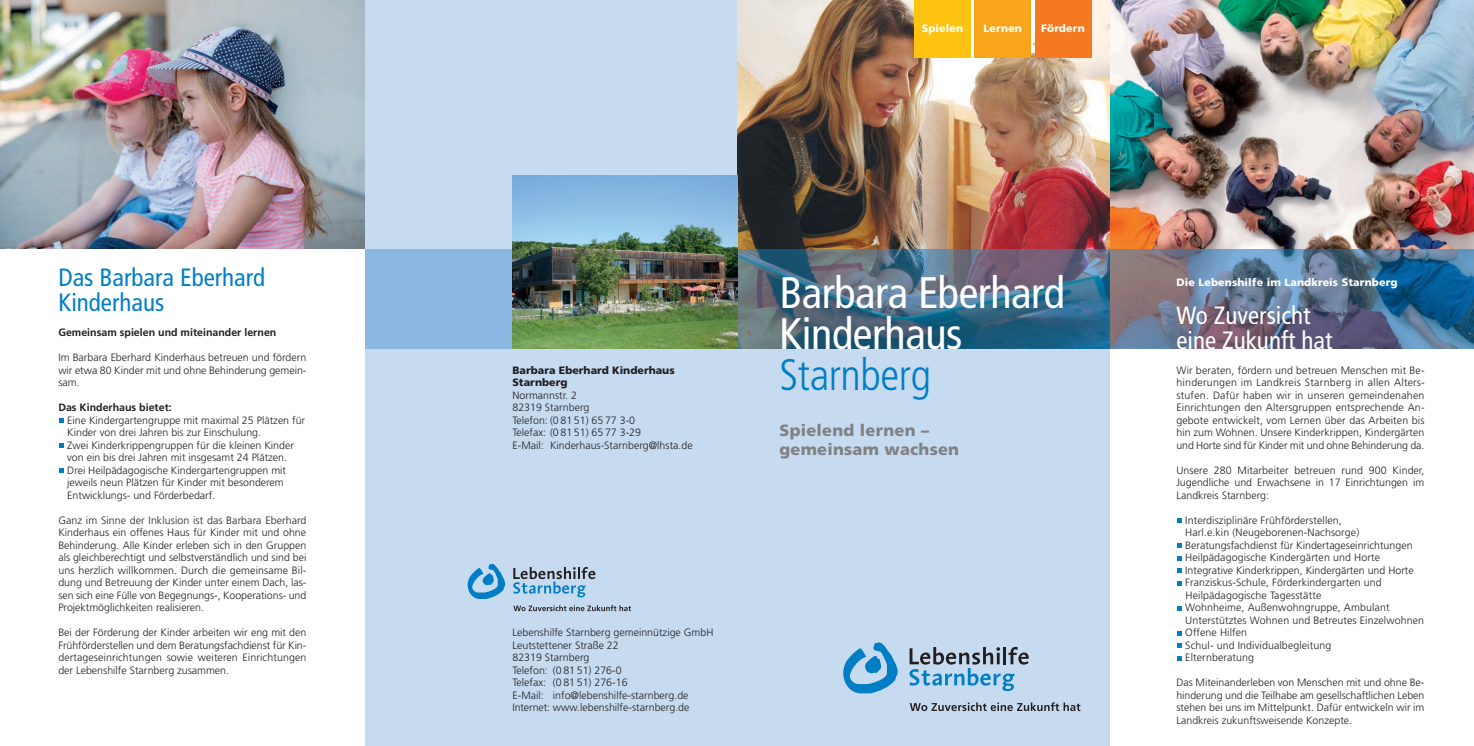
<style>
.page{position:relative;width:1474px;height:746px;background:#fff}
.page>*{position:absolute;margin:0;border:0;box-sizing:border-box;transform-origin:0 0}
.t1{font:condensed 44.12px/41px "Frutiger";letter-spacing:-.01em;color:#fff}
.t2{font:300 condensed 44.12px "Frutiger";letter-spacing:-.01em;color:#007ec5}
.t3{font:condensed 25px/25px "Frutiger";color:#007ec5}
.t4{font:condensed 25px/25px "Frutiger";color:#fff}
.t5{font:900 16.25px/18.8px "Frutiger";letter-spacing:.015em;color:#808285}
.t6{font:300 10.62px/12.5px "Frutiger";color:#231f20;text-align:justify}
.t7{font:700 10.62px "Frutiger";color:#231f20}
.t8{font:900 10.62px "Frutiger";letter-spacing:.01em;color:#fff}
.t9{font:900 10.62px/12.5px "Frutiger";color:#231f20}
</style>
<div class="page">
<div style="left:365px;top:0;width:744px;height:746px;background:#c6daf0"></div>
<svg style="left:909px;top:647px;width:120px;height:44px"></svg>
<svg style="left:843px;top:642px;width:55px;height:51px"></svg>
<svg style="left:910px;top:702px;width:170px;height:9px"></svg>
<svg style="left:513px;top:567px;width:82px;height:30px"></svg>
<svg style="left:468px;top:564px;width:37px;height:35px"></svg>
<svg style="left:513px;top:605px;width:118px;height:6px"></svg>
<img style="left:0;top:0;width:365px;height:249px">
<svg style="left:60px;top:418px;width:4px;height:4px"></svg>
<svg style="left:60px;top:443px;width:4px;height:4px"></svg>
<svg style="left:60px;top:468px;width:4px;height:4px"></svg>
<img style="left:737px;top:0;width:737px;height:249px">
<img style="left:737px;top:249px;width:737px;height:100px">
<svg style="left:1178px;top:518px;width:4px;height:4px"></svg>
<svg style="left:1178px;top:543px;width:4px;height:4px"></svg>
<svg style="left:1178px;top:556px;width:4px;height:4px"></svg>
<svg style="left:1178px;top:568px;width:4px;height:4px"></svg>
<svg style="left:1178px;top:581px;width:4px;height:4px"></svg>
<svg style="left:1178px;top:606px;width:4px;height:4px"></svg>
<svg style="left:1178px;top:631px;width:4px;height:4px"></svg>
<svg style="left:1178px;top:643px;width:4px;height:4px"></svg>
<svg style="left:1178px;top:656px;width:4px;height:4px"></svg>
<div style="left:365px;top:249px;width:148px;height:100px;background:#8ab6e1"></div>
<img style="left:512px;top:175px;width:225px;height:174px">
<div style="left:914px;top:1px;width:57px;height:56px;background:#fec210"></div>
<div style="left:974px;top:1px;width:57px;height:56px;background:#f9a51b"></div>
<div style="left:1035px;top:1px;width:56px;height:56px;background:#f47921"></div>
<hr style="left:914px;top:0;width:57px;height:2px;background:#fec210">
<hr style="left:974px;top:0;width:57px;height:2px;background:#f9a51b">
<hr style="left:1035px;top:0;width:56px;height:2px;background:#f47921">
<h2 class="t3" style="left:58px;top:267px;width:208px">Das Barbara Eberhard<br>Kinderhaus</h2>
<p class="t7" style="left:58px;top:328px;width:220px">Gemeinsam spielen und miteinander lernen</p>
<p class="t6" style="left:58px;top:352px;width:250px">Im Barbara Eberhard Kinderhaus betreuen und fördern wir etwa 80 Kinder mit und ohne Behinderung gemein&shy;sam.</p>
<p class="t7" style="left:58px;top:403px;width:115px">Das Kinderhaus bietet:</p>
<p class="t6" style="left:67px;top:415px;width:239px;text-align:left">Eine Kindergartengruppe mit maximal 25 Plätzen für Kinder von drei Jahren bis zur Einschulung.<br>Zwei Kinderkrippengruppen für die kleinen Kinder von ein bis drei Jahren mit insgesamt 24 Plätzen.<br>Drei Heilpädagogische Kindergartengruppen mit jeweils neun Plätzen für Kinder mit besonderem Entwicklungs- und Förderbedarf.</p>
<p class="t6" style="left:58px;top:515px;width:250px">Ganz im Sinne der Inklusion ist das Barbara Eberhard Kinderhaus ein offenes Haus für Kinder mit und ohne Behinderung. Alle Kinder erleben sich in den Gruppen als gleichberechtigt und selbstverständlich und sind bei uns herzlich willkommen. Durch die gemeinsame Bil&shy;dung und Betreuung der Kinder unter einem Dach, las&shy;sen sich eine Fülle von Begegnungs-, Kooperations- und Projektmöglichkeiten realisieren.</p>
<p class="t6" style="left:58px;top:627px;width:250px">Bei der Förderung der Kinder arbeiten wir eng mit den Frühförderstellen und dem Beratungsfachdienst für Kin&shy;dertageseinrichtungen sowie weiteren Einrichtungen der Lebenshilfe Starnberg zusammen.</p>
<p class="t8" style="left:922px;top:24px;width:43px">Spielen</p>
<p class="t8" style="left:983px;top:24px;width:40px">Lernen</p>
<p class="t8" style="left:1041px;top:24px;width:45px">Fördern</p>
<p class="t9" style="left:512px;top:365px;width:164px">Barbara Eberhard Kinderhaus<br>Starnberg</p>
<p class="t6" style="left:512px;top:390px;width:182px;text-align:left">Normannstr. 2<br>82319 Starnberg<br>Telefon: (0 81 51) 65 77 3-0<br>Telefax: (0 81 51) 65 77 3-29<br>E-Mail: Kinderhaus-Starnberg@lhsta.de</p>
<h1 class="t1" style="left:779px;top:275px;width:287px">Barbara Eberhard<br>Kinderhaus</h1>
<h1 class="t2" style="left:779px;top:357px;width:153px">Starnberg</h1>
<h3 class="t5" style="left:779px;top:422px;width:181px">Spielend lernen – gemeinsam wachsen</h3>
<p class="t6" style="left:512px;top:627px;width:202px;text-align:left">Lebenshilfe Starnberg gemeinnützige GmbH<br>Leutstettener Straße 22<br>82319 Starnberg<br>Telefon: (0 81 51) 276-0<br>Telefax: (0 81 51) 276-16<br>E-Mail: info@lebenshilfe-starnberg.de<br>Internet: www.lebenshilfe-starnberg.de</p>
<p class="t8" style="left:1176px;top:278px;width:223px">Die Lebenshilfe im Landkreis Starnberg</p>
<h2 class="t4" style="left:1176px;top:305px;width:157px">Wo Zuversicht eine Zukunft hat</h2>
<p class="t6" style="left:1176px;top:365px;width:250px">Wir beraten, fördern und betreuen Menschen mit Be&shy;hinderungen im Landkreis Starnberg in allen Alters&shy;stufen. Dafür haben wir in unseren gemeindenahen Einrichtungen den Alters gruppen entsprechende An&shy;gebote entwickelt, vom Lernen über das Arbeiten bis hin zum Wohnen. Unsere Kinderkrippen, Kindergärten und Horte sind für Kinder mit und ohne Behinderung da.</p>
<p class="t6" style="left:1176px;top:465px;width:250px">Unsere 280 Mitarbeiter betreuen rund 900 Kinder, Jugend liche und Erwachsene in 17 Einrichtungen im Land kreis Starnberg:</p>
<p class="t6" style="left:1185px;top:515px;width:240px;text-align:left">Interdisziplinäre Frühförderstellen,<br>Harl.e.kin (Neugeborenen-Nachsorge)<br>Beratungsfachdienst für Kindertageseinrichtungen Heilpädagogische Kindergärten und Horte Integrative Kinderkrippen, Kindergärten und Horte Franziskus-Schule, Förderkindergarten und Heilpädagogische Tagesstätte<br>Wohnheime, Außenwohngruppe, Ambulant Unterstütztes Wohnen und Betreutes Einzelwohnen Offene Hilfen<br>Schul- und Individualbegleitung<br>Elternberatung</p>
<p class="t6" style="left:1176px;top:677px;width:250px">Das Miteinanderleben von Menschen mit und ohne Be&shy;hinderung und die Teilhabe am gesellschaftlichen Leben stehen bei uns im Mittelpunkt. Dafür entwickeln wir im Landkreis zukunftsweisende Konzepte.</p>
</div>
